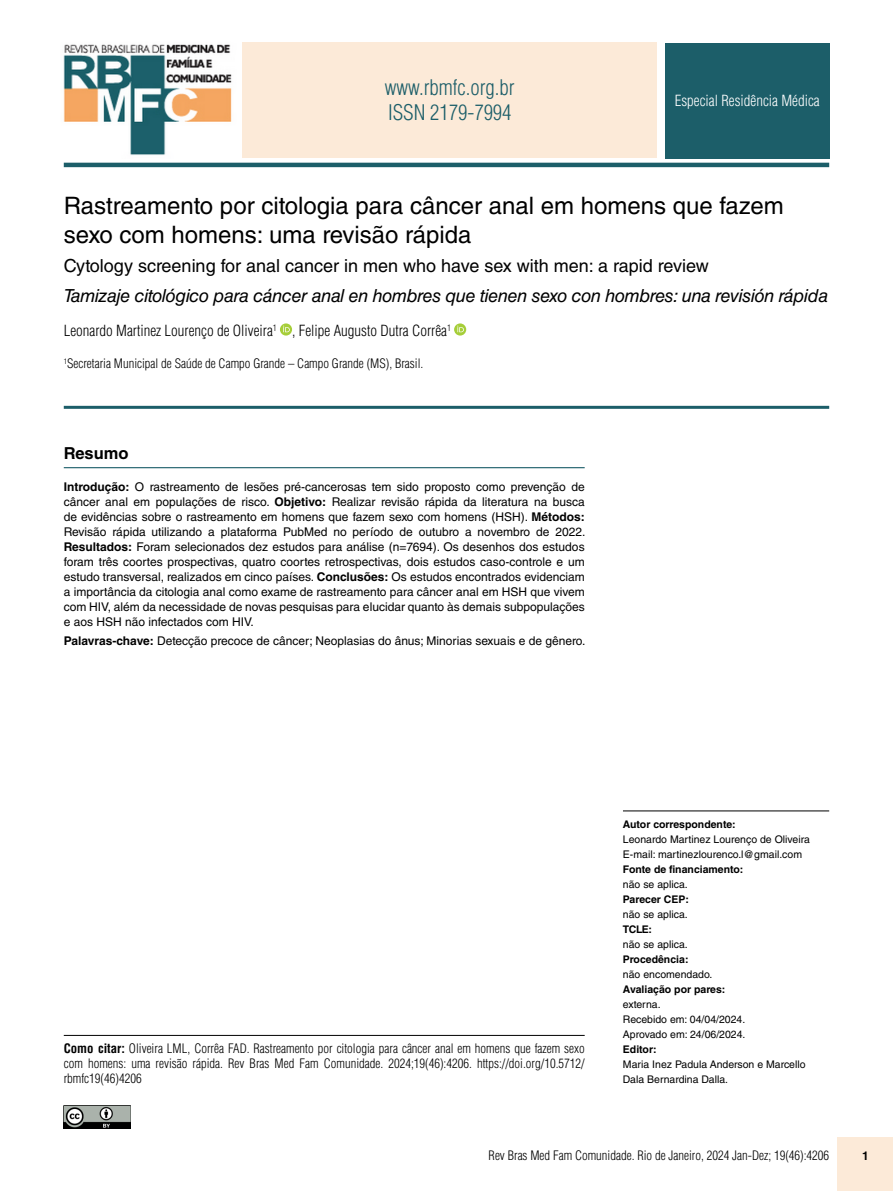
<style>
.page{position:relative;width:893px;height:1191px;background:#fff}
.page>*{position:absolute;margin:0;border:0;box-sizing:border-box;transform-origin:0 0}
.t1{font:24px/28.8px "Helvetica LT Std";color:#000}
.t2{font:300 condensed 21px/25.2px "Helvetica LT Std";color:#1c5e69}
.t3{font:italic 18px "Helvetica LT Std";letter-spacing:-.02em;color:#000}
.t4{font:18px "Helvetica LT Std";color:#000}
.t5{font:700 16.5px "Helvetica LT Std";color:#000}
.t6{font:300 condensed 15px "Helvetica LT Std";color:#000}
.t7{font:300 condensed 15px "Helvetica LT Std";color:#fff}
.t8{font:300 condensed 12.75px/15px "Helvetica LT Std";color:#000;text-align:justify}
.t9{font:12px/15px "Helvetica LT Std";color:#000;text-align:justify}
.t10{font:700 12px "Helvetica LT Std";color:#000}
.t11{font:10.5px/15px "Helvetica LT Std";color:#000}
.t12{font:700 10.5px "Helvetica LT Std";color:#000}
.s1{font-weight:700}
</style>
<div class="page">
<div style="left:838px;top:1137px;width:55px;height:54px;background:#fcead8"></div>
<img style="left:64px;top:1105px;width:67px;height:23px">
<hr style="left:623px;top:810px;width:206px;height:1px;background:#000">
<hr style="left:64px;top:467px;width:521px;height:1px;background:#1c5e69">
<div style="left:665px;top:43px;width:164px;height:116px;background:#1c5e69"></div>
<hr style="left:64px;top:163px;width:765px;height:4px;background:#1c5e69">
<svg style="left:280px;top:323px;width:12px;height:12px"></svg>
<svg style="left:283px;top:326px;width:7px;height:6px"></svg>
<svg style="left:454px;top:323px;width:12px;height:12px"></svg>
<svg style="left:457px;top:326px;width:7px;height:6px"></svg>
<hr style="left:64px;top:1035px;width:521px;height:1px;background:#000">
<hr style="left:64px;top:406px;width:765px;height:3px;background:#1c5e69">
<img style="left:63px;top:44px;width:169px;height:111px">
<div style="left:242px;top:42px;width:415px;height:116px;background:#fcead8"></div>
<h2 class="t2" style="left:385px;top:75px;width:131px">www.rbmfc.org.br<br>ISSN 2179-7994</h2>
<p class="t7" style="left:675px;top:92px;width:146px">Especial Residência Médica</p>
<h1 class="t1" style="left:64px;top:191px;width:721px">Rastreamento por citologia para câncer anal em homens que fazem sexo com homens: uma revisão rápida</h1>
<h3 class="t4" style="left:64px;top:255px;width:646px">Cytology screening for anal cancer in men who have sex with men: a rapid review</h3>
<h3 class="t3" style="left:64px;top:285px;width:766px">Tamizaje citológico para cáncer anal en hombres que tienen sexo con hombres: una revisión rápida</h3>
<p class="t6" style="left:64px;top:321px;width:389px">Leonardo Martinez Lourenço de Oliveira<sup>1</sup> , Felipe Augusto Dutra Corrêa<sup>1</sup></p>
<p class="t8" style="left:64px;top:356px;width:361px"><sup>1</sup>Secretaria Municipal de Saúde de Campo Grande – Campo Grande (MS), Brasil.</p>
<h3 class="t5" style="left:64px;top:443px;width:66px">Resumo</h3>
<p class="t9" style="left:64px;top:479px;width:523px"><span class="s1">Introdução:</span> O rastreamento de lesões pré-cancerosas tem sido proposto como prevenção de câncer anal em populações de risco. <span class="s1">Objetivo:</span> Realizar revisão rápida da literatura na busca de evidências sobre o rastreamento em homens que fazem sexo com homens (HSH). <span class="s1">Métodos:<br></span>Revisão rápida utilizando a plataforma PubMed no período de outubro a novembro de 2022.<br><span class="s1">Resultados:</span> Foram selecionados dez estudos para análise (n=7694). Os desenhos dos estudos foram três coortes prospectivas, quatro coortes retrospectivas, dois estudos caso-controle e um estudo transversal, realizados em cinco países. <span class="s1">Conclusões:</span> Os estudos encontrados evidenciam a importância da citologia anal como exame de rastreamento para câncer anal em HSH que vivem com HIV, além da necessidade de novas pesquisas para elucidar quanto às demais subpopulações e aos HSH não infectados com HIV.</p>
<p class="t9" style="left:64px;top:633px;width:523px"><span class="s1">Palavras-chave:</span> Detecção precoce de câncer; Neoplasias do ânus; Minorias sexuais e de gênero.</p>
<p class="t8" style="left:64px;top:1040px;width:522px"><span class="s1">Como citar:</span> Oliveira LML, Corrêa FAD. Rastreamento por citologia para câncer anal em homens que fazem sexo com homens: uma revisão rápida. Rev Bras Med Fam Comunidade. 2024;19(46):4206. https://doi.org/10.5712/ rbmfc19(46)4206</p>
<p class="t12" style="left:623px;top:818px;width:114px">Autor correspondente:</p>
<p class="t11" style="left:623px;top:832px;width:188px">Leonardo Martinez Lourenço de Oliveira<br>E-mail: martinezlourenco.l@gmail.com</p>
<p class="t12" style="left:623px;top:863px;width:122px">Fonte de financiamento:</p>
<p class="t11" style="left:623px;top:877px;width:66px">não se aplica.</p>
<p class="t12" style="left:623px;top:893px;width:68px">Parecer CEP:</p>
<p class="t11" style="left:623px;top:907px;width:66px">não se aplica.</p>
<p class="t12" style="left:623px;top:923px;width:30px">TCLE:</p>
<p class="t11" style="left:623px;top:937px;width:66px">não se aplica.</p>
<p class="t12" style="left:623px;top:953px;width:67px">Procedência:</p>
<p class="t11" style="left:623px;top:967px;width:91px">não encomendado.</p>
<p class="t12" style="left:623px;top:983px;width:104px">Avaliação por pares:</p>
<p class="t11" style="left:623px;top:997px;width:124px">externa.<br>Recebido em: 04/04/2024.<br>Aprovado em: 24/06/2024.</p>
<p class="t12" style="left:623px;top:1043px;width:35px">Editor:</p>
<p class="t11" style="left:623px;top:1057px;width:184px">Maria Inez Padula Anderson e Marcello<br>Dala Bernardina Dalla.</p>
<p class="t8" style="left:489px;top:1147px;width:342px">Rev Bras Med Fam Comunidade. Rio de Janeiro, 2024 Jan-Dez; 19(46):4206</p>
<p class="t10" style="left:862px;top:1148px;width:8px">1</p>
</div>
